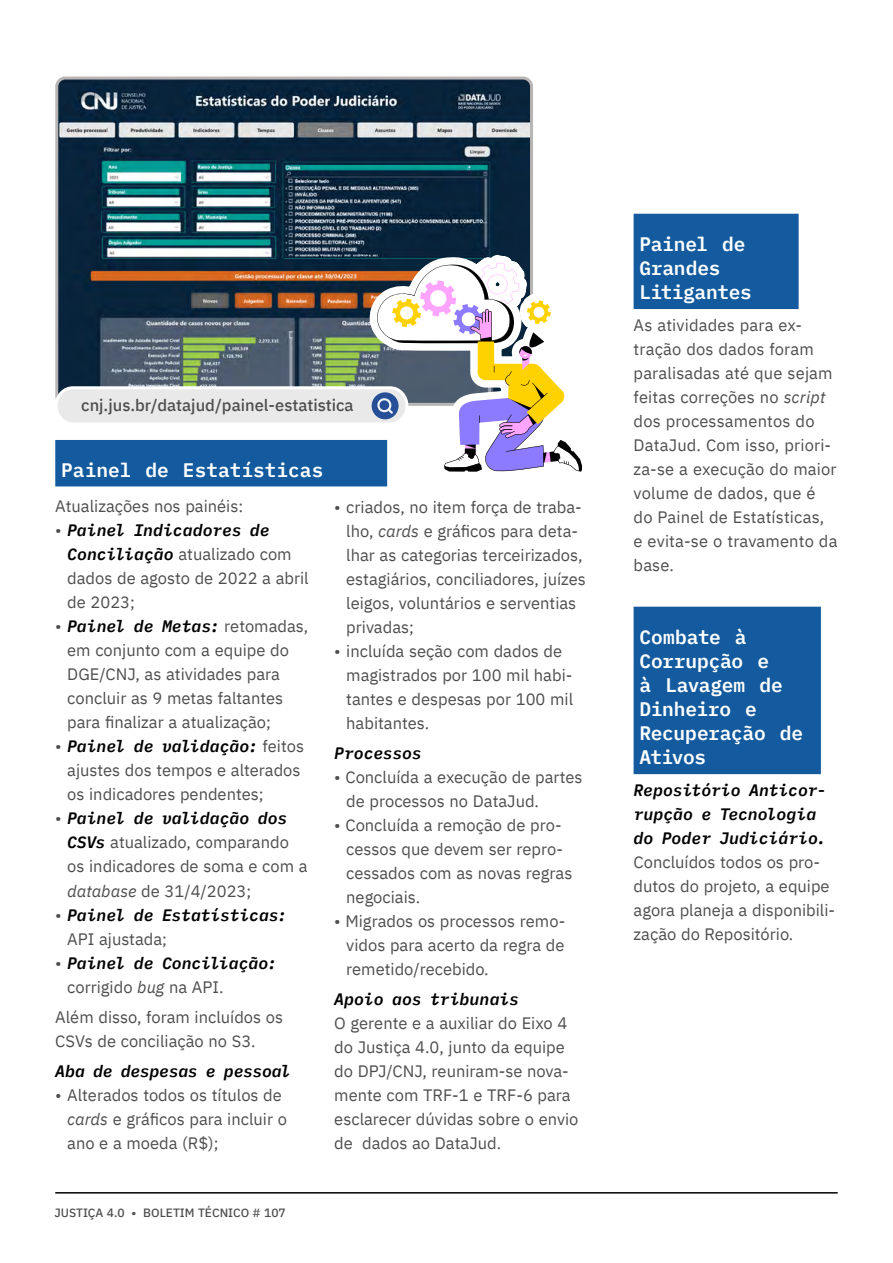
<style>
.page{position:relative;width:893px;height:1263px;background:#fff}
.page>*{position:absolute;margin:0;border:0;box-sizing:border-box;transform-origin:0 0}
.t1{font:600 19.5px/24px "IBM Plex Mono";letter-spacing:-.01em;color:#fff}
.t2{font:16.5px/24px "IBM Plex Sans";color:#4e4e4f}
.t3{font:italic 600 16.5px/24px "IBM Plex Mono";letter-spacing:-.005em;color:#000}
.t4{font:500 16.5px "IBM Plex Sans";color:#4e4e4f}
.t5{font:500 12px "IBM Plex Sans";color:#4e4e4f}
.s1{font-family:"IBM Plex Sans";font-weight:400;font-style:normal;color:#4e4e4f}
.s2{font-family:"IBM Plex Mono";font-weight:600;font-style:italic;color:#000}
.s3{font-style:italic}
</style>
<div class="page">
<hr style="left:55px;top:1192px;width:783px;height:1px;background:#000">
<div style="left:55px;top:440px;width:332px;height:46px;background:#135b9e"></div>
<img style="left:59px;top:81px;width:470px;height:312px">
<div style="left:55px;top:77px;width:478px;height:329px;border:3px solid #b9b5b5;border-radius:9px"></div>
<div style="left:634px;top:214px;width:165px;height:95px;background:#135b9e"></div>
<div style="left:634px;top:607px;width:187px;height:167px;background:#135b9e"></div>
<svg style="left:358px;top:222px;width:175px;height:265px"></svg>
<div style="left:56px;top:388px;width:351px;height:36px;background:#eae9e9;border-radius:17px"></div>
<div style="left:55px;top:386px;width:353px;height:39px;border:3px solid #fff;border-radius:17px"></div>
<div style="left:372px;top:392px;width:27px;height:27px;background:#264f97;border-radius:50%"></div>
<svg style="left:374px;top:253px;width:208px;height:219px"></svg>
<p class="t4" style="left:81px;top:392px;width:274px">cnj.jus.br/datajud/painel-estatistica</p>
<p class="t1" style="left:61px;top:456px;width:264px">Painel de Estatísticas</p>
<p class="t2" style="left:55px;top:493px;width:189px">Atualizações nos painéis:</p>
<p class="t3" style="left:55px;top:517px;width:216px"><span class="s1">•</span> Painel Indicadores de</p>
<p class="t2" style="left:67px;top:541px;width:243px"><span class="s2">Conciliação</span> atualizado com dados de agosto de 2022 a abril de 2023;</p>
<p class="t3" style="left:55px;top:613px;width:255px"><span class="s1">•</span> Painel de Metas: <span class="s1">retomadas,</span></p>
<p class="t2" style="left:67px;top:637px;width:223px">em conjunto com a equipe do<br>DGE/CNJ, as atividades para concluir as 9 metas faltantes para finalizar a atualização;</p>
<p class="t3" style="left:55px;top:733px;width:250px"><span class="s1">•</span> Painel de validação: <span class="s1">feitos</span></p>
<p class="t2" style="left:67px;top:757px;width:235px">ajustes dos tempos e alterados os indicadores pendentes;</p>
<p class="t3" style="left:55px;top:805px;width:234px"><span class="s1">•</span> Painel de validação dos</p>
<p class="t2" style="left:67px;top:829px;width:242px"><span class="s2">CSVs</span> atualizado, comparando os indicadores de soma e com a <span class="s3">database</span> de 31/4/2023;</p>
<p class="t3" style="left:55px;top:901px;width:233px"><span class="s1">•</span> Painel de Estatísticas:</p>
<p class="t2" style="left:67px;top:925px;width:101px">API ajustada;</p>
<p class="t3" style="left:55px;top:949px;width:223px"><span class="s1">•</span> Painel de Conciliação:</p>
<p class="t2" style="left:55px;top:970px;width:229px;line-height:30px;text-indent:12px">corrigido <span class="s3">bug</span> na API.<br>Além disso, foram incluídos os</p>
<p class="t2" style="left:55px;top:1027px;width:202px">CSVs de conciliação no S3.</p>
<p class="t3" style="left:55px;top:1057px;width:237px">Aba de despesas e pessoal</p>
<p class="t2" style="left:67px;top:1081px;width:221px;text-indent:-12px">• Alterados todos os títulos de <span class="s3">cards</span> e gráficos para incluir o ano e a moeda (R$);</p>
<p class="t2" style="left:346px;top:493px;width:241px;text-indent:-12px">• criados, no item força de traba&shy;lho, <span class="s3">cards</span> e gráficos para deta&shy;lhar as categorias terceirizados, estagiários, conciliadores, juízes leigos, voluntários e serventias privadas;</p>
<p class="t2" style="left:346px;top:637px;width:228px;text-indent:-12px">• incluída seção com dados de magistrados por 100 mil habi&shy;tantes e despesas por 100 mil habitantes.</p>
<p class="t3" style="left:334px;top:739px;width:89px">Processos</p>
<p class="t2" style="left:346px;top:763px;width:238px;text-indent:-12px">• Concluída a execução de partes de processos no DataJud.</p>
<p class="t2" style="left:346px;top:811px;width:228px;text-indent:-12px">• Concluída a remoção de pro&shy;cessos que devem ser repro&shy;cessados com as novas regras negociais.</p>
<p class="t2" style="left:346px;top:907px;width:221px;text-align:justify;text-indent:-12px">• Migrados os processos remo&shy;vidos para acerto da regra de remetido/recebido.</p>
<p class="t3" style="left:334px;top:985px;width:186px">Apoio aos tribunais</p>
<p class="t2" style="left:334px;top:1009px;width:246px">O gerente e a auxiliar do Eixo 4 do Justiça 4.0, junto da equipe do DPJ/CNJ, reuniram-se nova&shy;mente com TRF-1 e TRF-6 para esclarecer dúvidas sobre o envio de dados ao DataJud.</p>
<p class="t5" style="left:55px;top:1203px;width:233px">JUSTIÇA 4.0 • BOLETIM TÉCNICO # 107</p>
<p class="t1" style="left:640px;top:230px;width:114px">Painel de<br>Grandes<br>Litigantes</p>
<p class="t2" style="left:634px;top:311px;width:205px">As atividades para ex&shy;tração dos dados foram paralisadas até que sejam feitas correções no <span class="s3">script </span>dos processamentos do<br>DataJud. Com isso, priori&shy;za-se a execução do maior volume de dados, que é do Painel de Estatísticas, e evita-se o travamento da base.</p>
<p class="t1" style="left:640px;top:624px;width:165px">Combate à<br>Corrupção e<br>à Lavagem de<br>Dinheiro e<br>Recuperação de<br>Ativos</p>
<p class="t3" style="left:634px;top:776px;width:194px">Repositório Anticor&shy;rupção e Tecnologia do Poder Judiciário.</p>
<p class="t2" style="left:634px;top:848px;width:203px">Concluídos todos os pro&shy;dutos do projeto, a equipe agora planeja a disponibili&shy;zação do Repositório.</p>
</div>
